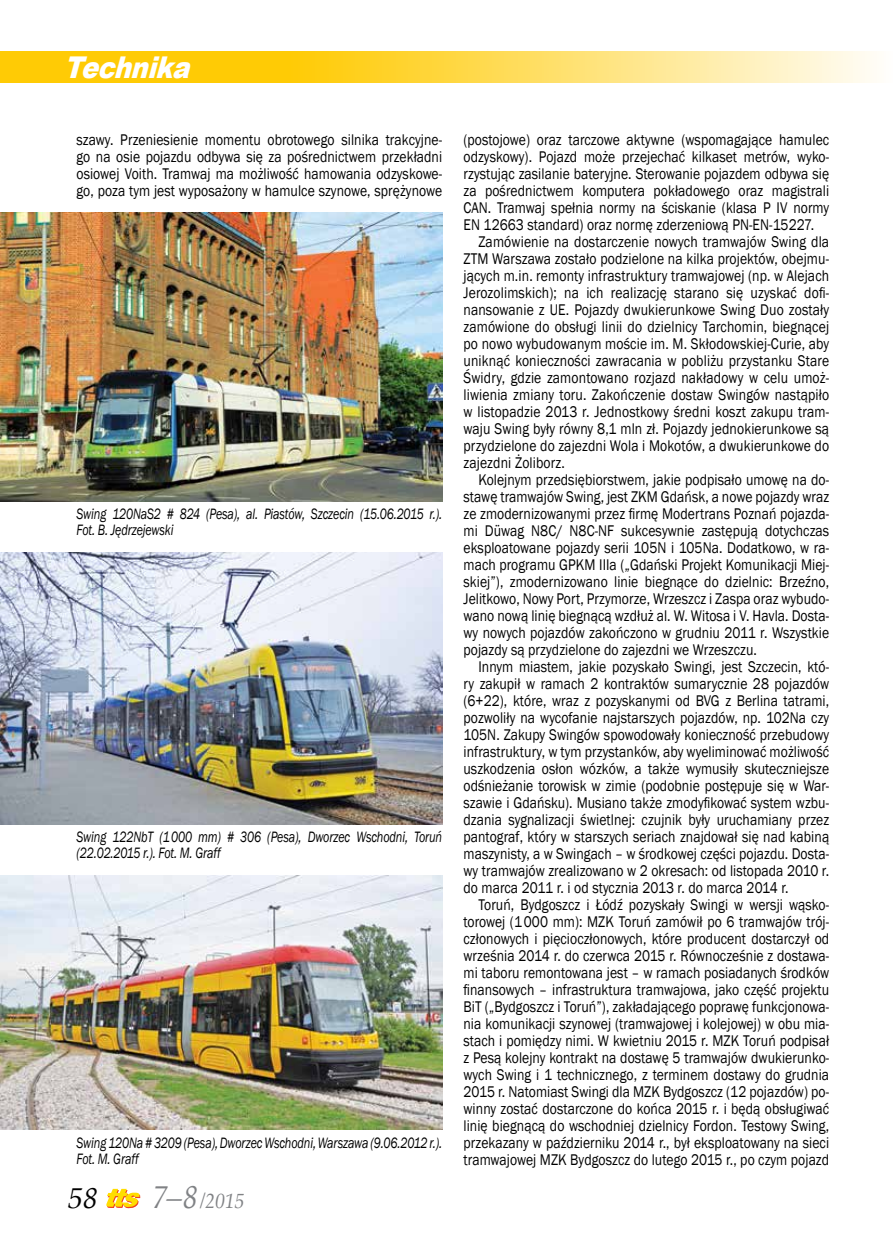
<style>
.page{position:relative;width:893px;height:1251px;background:#fff}
.page>*{position:absolute;margin:0;border:0;box-sizing:border-box;transform-origin:0 0}
.t1{font:italic 900 30px "Arial";color:#fff;scale:.85 1}
.t2{font:italic 30px "Palatino Linotype";color:#000}
.t3{font:italic 21.45px "Palatino Linotype";color:#808285;scale:.91 1}
.t4{font:15.9px/17px "Franklin Gothic";letter-spacing:.005em;color:#000;text-align:justify;scale:.86 1}
.t5{font:italic 15.45px/16.5px "Franklin Gothic";letter-spacing:-.01em;color:#000;scale:.78 1}
.s1{font-size:33px}
</style>
<div class="page">
<svg style="left:0;top:51px;width:874px;height:32px;background:#ffda51"></svg>
<svg style="left:106px;top:1188px;width:34px;height:19px"></svg>
<img style="left:0;top:212px;width:442px;height:289px">
<img style="left:0;top:552px;width:442px;height:272px">
<img style="left:0;top:875px;width:442px;height:253px">
<h1 class="t1" style="left:64px;top:45px;width:162px">Technika</h1>
<p class="t4" style="left:77px;top:131px;width:427px">szawy. Przeniesienie momentu obrotowego silnika trakcyjne&shy;go na osie pojazdu odbywa się za pośrednictwem przekładni osiowej Voith. Tramwaj ma możliwość hamowania odzyskowe&shy;go, poza tym jest wyposażony w hamulce szynowe, sprężynowe</p>
<p class="t4" style="left:463px;top:131px;width:427px">(postojowe) oraz tarczowe aktywne (wspomagające hamulec</p>
<p class="t4" style="left:463px;top:148px;width:427px">odzyskowy). Pojazd może przejechać kilkaset metrów, wyko-</p>
<p class="t4" style="left:463px;top:165px;width:427px">rzystując zasilanie bateryjne. Sterowanie pojazdem odbywa się</p>
<p class="t4" style="left:463px;top:182px;width:427px">za pośrednictwem komputera pokładowego oraz magistrali</p>
<p class="t4" style="left:463px;top:199px;width:427px">CAN. Tramwaj spełnia normy na ściskanie (klasa P IV normy</p>
<p class="t4" style="left:463px;top:216px;width:409px">EN 12663 standard) oraz normę zderzeniową PN-EN-15227.</p>
<p class="t4" style="left:478px;top:233px;width:409px">Zamówienie na dostarczenie nowych tramwajów Swing dla</p>
<p class="t4" style="left:463px;top:250px;width:427px">ZTM Warszawa zostało podzielone na kilka projektów, obejmu-</p>
<p class="t4" style="left:463px;top:267px;width:427px">jących m.in. remonty infrastruktury tramwajowej (np. w Alejach</p>
<p class="t4" style="left:463px;top:284px;width:427px">Jerozolimskich); na ich realizację starano się uzyskać dofi-</p>
<p class="t4" style="left:463px;top:301px;width:427px">nansowanie z UE. Pojazdy dwukierunkowe Swing Duo zostały</p>
<p class="t4" style="left:463px;top:318px;width:427px">zamówione do obsługi linii do dzielnicy Tarchomin, biegnącej</p>
<p class="t4" style="left:463px;top:335px;width:427px">po nowo wybudowanym moście im. M. Skłodowskiej-Curie, aby</p>
<p class="t4" style="left:463px;top:352px;width:427px">uniknąć konieczności zawracania w pobliżu przystanku Stare</p>
<p class="t4" style="left:463px;top:369px;width:427px">Świdry, gdzie zamontowano rozjazd nakładowy w celu umoż-</p>
<p class="t4" style="left:463px;top:386px;width:427px">liwienia zmiany toru. Zakończenie dostaw Swingów nastąpiło</p>
<p class="t4" style="left:463px;top:403px;width:427px">w listopadzie 2013 r. Jednostkowy średni koszt zakupu tram-</p>
<p class="t4" style="left:463px;top:420px;width:427px">waju Swing były równy 8,1 mln zł. Pojazdy jednokierunkowe są</p>
<p class="t4" style="left:463px;top:437px;width:427px">przydzielone do zajezdni Wola i Mokotów, a dwukierunkowe do</p>
<p class="t4" style="left:463px;top:454px;width:119px">zajezdni Żoliborz.</p>
<p class="t4" style="left:478px;top:471px;width:409px">Kolejnym przedsiębiorstwem, jakie podpisało umowę na do-</p>
<p class="t4" style="left:463px;top:488px;width:427px">stawę tramwajów Swing, jest ZKM Gdańsk, a nowe pojazdy wraz</p>
<p class="t4" style="left:463px;top:505px;width:427px">ze zmodernizowanymi przez firmę Modertrans Poznań pojazda-</p>
<p class="t4" style="left:463px;top:522px;width:427px">mi Düwag N8C/ N8C-NF sukcesywnie zastępują dotychczas</p>
<p class="t4" style="left:463px;top:539px;width:427px">eksploatowane pojazdy serii 105N i 105Na. Dodatkowo, w ra-</p>
<p class="t4" style="left:463px;top:556px;width:427px">mach programu GPKM IIIa („Gdański Projekt Komunikacji Miej-</p>
<p class="t4" style="left:463px;top:573px;width:427px">skiej”), zmodernizowano linie biegnące do dzielnic: Brzeźno,</p>
<p class="t4" style="left:463px;top:590px;width:427px">Jelitkowo, Nowy Port, Przymorze, Wrzeszcz i Zaspa oraz wybudo-</p>
<p class="t4" style="left:463px;top:607px;width:427px">wano nową linię biegnącą wzdłuż al. W. Witosa i V. Havla. Dosta-</p>
<p class="t4" style="left:463px;top:624px;width:427px">wy nowych pojazdów zakończono w grudniu 2011 r. Wszystkie</p>
<p class="t4" style="left:463px;top:641px;width:343px">pojazdy są przydzielone do zajezdni we Wrzeszczu.</p>
<p class="t4" style="left:478px;top:658px;width:409px">Innym miastem, jakie pozyskało Swingi, jest Szczecin, któ-</p>
<p class="t4" style="left:463px;top:675px;width:427px">ry zakupił w ramach 2 kontraktów sumarycznie 28 pojazdów</p>
<p class="t4" style="left:463px;top:692px;width:427px">(6+22), które, wraz z pozyskanymi od BVG z Berlina tatrami,</p>
<p class="t4" style="left:463px;top:709px;width:427px">pozwoliły na wycofanie najstarszych pojazdów, np. 102Na czy</p>
<p class="t4" style="left:463px;top:726px;width:427px">105N. Zakupy Swingów spowodowały konieczność przebudowy</p>
<p class="t4" style="left:463px;top:743px;width:427px">infrastruktury, w tym przystanków, aby wyeliminować możliwość</p>
<p class="t4" style="left:463px;top:760px;width:427px">uszkodzenia osłon wózków, a także wymusiły skuteczniejsze</p>
<p class="t4" style="left:463px;top:777px;width:427px">odśnieżanie torowisk w zimie (podobnie postępuje się w War-</p>
<p class="t4" style="left:463px;top:794px;width:427px">szawie i Gdańsku). Musiano także zmodyfikować system wzbu-</p>
<p class="t4" style="left:463px;top:811px;width:427px">dzania sygnalizacji świetlnej: czujnik były uruchamiany przez</p>
<p class="t4" style="left:463px;top:828px;width:427px">pantograf, który w starszych seriach znajdował się nad kabiną</p>
<p class="t4" style="left:463px;top:845px;width:427px">maszynisty, a w Swingach – w środkowej części pojazdu. Dosta-</p>
<p class="t4" style="left:463px;top:862px;width:427px">wy tramwajów zrealizowano w 2 okresach: od listopada 2010 r.</p>
<p class="t4" style="left:463px;top:879px;width:380px">do marca 2011 r. i od stycznia 2013 r. do marca 2014 r.</p>
<p class="t4" style="left:478px;top:896px;width:409px">Toruń, Bydgoszcz i Łódź pozyskały Swingi w wersji wąsko-</p>
<p class="t4" style="left:463px;top:913px;width:427px">torowej (1000 mm): MZK Toruń zamówił po 6 tramwajów trój-</p>
<p class="t4" style="left:463px;top:930px;width:427px">członowych i pięcioczłonowych, które producent dostarczył od</p>
<p class="t4" style="left:463px;top:947px;width:427px">września 2014 r. do czerwca 2015 r. Równocześnie z dostawa-</p>
<p class="t4" style="left:463px;top:964px;width:427px">mi taboru remontowana jest – w ramach posiadanych środków</p>
<p class="t4" style="left:463px;top:980px;width:427px">finansowych – infrastruktura tramwajowa, jako część projektu</p>
<p class="t4" style="left:463px;top:997px;width:427px">BiT („Bydgoszcz i Toruń”), zakładającego poprawę funkcjonowa-</p>
<p class="t4" style="left:463px;top:1014px;width:427px">nia komunikacji szynowej (tramwajowej i kolejowej) w obu mia-</p>
<p class="t4" style="left:463px;top:1031px;width:427px">stach i pomiędzy nimi. W kwietniu 2015 r. MZK Toruń podpisał</p>
<p class="t4" style="left:463px;top:1048px;width:427px">z Pesą kolejny kontrakt na dostawę 5 tramwajów dwukierunko-</p>
<p class="t4" style="left:463px;top:1065px;width:427px">wych Swing i 1 technicznego, z terminem dostawy do grudnia</p>
<p class="t4" style="left:463px;top:1082px;width:427px">2015 r. Natomiast Swingi dla MZK Bydgoszcz (12 pojazdów) po-</p>
<p class="t4" style="left:463px;top:1099px;width:427px">winny zostać dostarczone do końca 2015 r. i będą obsługiwać</p>
<p class="t4" style="left:463px;top:1116px;width:427px">linię biegnącą do wschodniej dzielnicy Fordon. Testowy Swing,</p>
<p class="t4" style="left:463px;top:1133px;width:427px">przekazany w październiku 2014 r., był eksploatowany na sieci</p>
<p class="t4" style="left:463px;top:1150px;width:427px">tramwajowej MZK Bydgoszcz do lutego 2015 r., po czym pojazd</p>
<p class="t5" style="left:77px;top:505px;width:470px">Swing 120NaS2 # 824 (Pesa), al. Piastów, Szczecin (15.06.2015 r.).<br>Fot. B. Jędrzejewski</p>
<p class="t5" style="left:77px;top:828px;width:470px">Swing 122NbT (1000 mm) # 306 (Pesa), Dworzec Wschodni, Toruń (22.02.2015 r.). Fot. M. Graff</p>
<p class="t5" style="left:77px;top:1134px;width:470px">Swing 120Na # 3209 (Pesa), Dworzec Wschodni, Warszawa (9.06.2012 r.).<br>Fot. M. Graff</p>
<h1 class="t2" style="left:68px;top:1176px;width:31px">58</h1>
<h2 class="t3" style="left:153px;top:1185px;width:102px"><span class="s1">7–8</span> /2015</h2>
</div>
